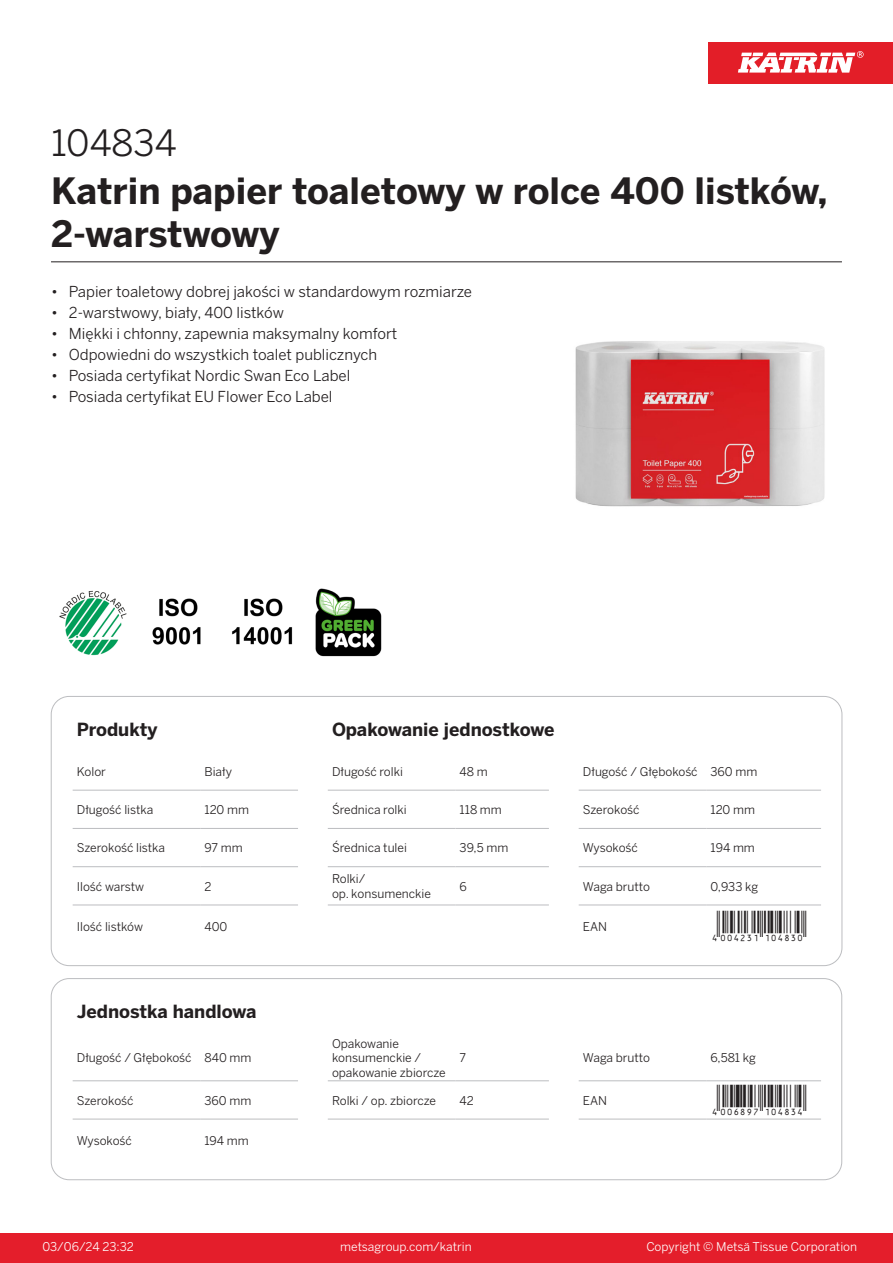
<style>
.page{position:relative;width:893px;height:1263px;background:#fff}
.page>*{position:absolute;margin:0;border:0;box-sizing:border-box;transform-origin:0 0}
.Product_Name{font:700 36px/43.2px "Benton Sans";color:#231f20}
.External_material_co{font:36px "Benton Sans";color:#231f20}
.T_EAN{font:30px "Viisas EAN Matala";color:#231f20}
.T_TableHeader{font:700 18px "Benton Sans";color:#231f20}
.MarketingBullets{font:15px "Benton Sans";color:#231f20}
.T_TableBody{font:12px/14.4px "Benton Sans";color:#231f20}
.t1{font:12px "Benton Sans";color:#fff}
</style>
<div class="page">
<div style="left:0;top:1233px;width:893px;height:30px;background:#e41e2b"></div>
<div style="left:708px;top:43px;width:185px;height:41px;background:#e31e28"></div>
<svg style="left:738px;top:51px;width:126px;height:22px"></svg>
<hr style="left:73px;top:790px;width:127px;height:1px;background:#bcbdc0">
<hr style="left:200px;top:790px;width:98px;height:1px;background:#bcbdc0">
<hr style="left:328px;top:790px;width:127px;height:1px;background:#bcbdc0">
<hr style="left:455px;top:790px;width:94px;height:1px;background:#bcbdc0">
<hr style="left:579px;top:790px;width:127px;height:1px;background:#bcbdc0">
<hr style="left:706px;top:790px;width:115px;height:1px;background:#bcbdc0">
<hr style="left:73px;top:828px;width:127px;height:1px;background:#bcbdc0">
<hr style="left:200px;top:828px;width:98px;height:1px;background:#bcbdc0">
<hr style="left:328px;top:828px;width:127px;height:1px;background:#bcbdc0">
<hr style="left:455px;top:828px;width:94px;height:1px;background:#bcbdc0">
<hr style="left:579px;top:828px;width:127px;height:1px;background:#bcbdc0">
<hr style="left:706px;top:828px;width:115px;height:1px;background:#bcbdc0">
<hr style="left:73px;top:866px;width:127px;height:1px;background:#bcbdc0">
<hr style="left:200px;top:866px;width:98px;height:1px;background:#bcbdc0">
<hr style="left:328px;top:866px;width:127px;height:1px;background:#bcbdc0">
<hr style="left:455px;top:866px;width:94px;height:1px;background:#bcbdc0">
<hr style="left:579px;top:866px;width:127px;height:1px;background:#bcbdc0">
<hr style="left:706px;top:866px;width:115px;height:1px;background:#bcbdc0">
<hr style="left:73px;top:905px;width:127px;height:1px;background:#bcbdc0">
<hr style="left:200px;top:905px;width:98px;height:1px;background:#bcbdc0">
<hr style="left:328px;top:905px;width:127px;height:1px;background:#bcbdc0">
<hr style="left:455px;top:905px;width:94px;height:1px;background:#bcbdc0">
<hr style="left:579px;top:905px;width:127px;height:1px;background:#bcbdc0">
<hr style="left:706px;top:905px;width:115px;height:1px;background:#bcbdc0">
<hr style="left:73px;top:1080px;width:127px;height:1px;background:#bcbdc0">
<hr style="left:200px;top:1080px;width:98px;height:1px;background:#bcbdc0">
<hr style="left:328px;top:1080px;width:127px;height:1px;background:#bcbdc0">
<hr style="left:455px;top:1080px;width:94px;height:1px;background:#bcbdc0">
<hr style="left:579px;top:1080px;width:127px;height:1px;background:#bcbdc0">
<hr style="left:706px;top:1080px;width:115px;height:1px;background:#bcbdc0">
<hr style="left:73px;top:1119px;width:127px;height:1px;background:#bcbdc0">
<hr style="left:200px;top:1119px;width:98px;height:1px;background:#bcbdc0">
<hr style="left:328px;top:1119px;width:127px;height:1px;background:#bcbdc0">
<hr style="left:455px;top:1119px;width:94px;height:1px;background:#bcbdc0">
<hr style="left:579px;top:1119px;width:127px;height:1px;background:#bcbdc0">
<hr style="left:706px;top:1119px;width:115px;height:1px;background:#bcbdc0">
<div style="left:51px;top:978px;width:791px;height:202px;border:1px solid #bcbdc0;border-radius:18px"></div>
<img style="left:575px;top:341px;width:250px;height:166px">
<img style="left:59px;top:590px;width:68px;height:66px">
<img style="left:152px;top:598px;width:49px;height:47px">
<img style="left:232px;top:598px;width:61px;height:47px">
<img style="left:315px;top:588px;width:67px;height:69px">
<hr style="left:51px;top:261px;width:791px;height:1px;background:#231f20">
<p class="External_material_co" style="left:51px;top:121px;width:127px">104834</p>
<p class="Product_Name" style="left:51px;top:170px;width:778px">Katrin papier toaletowy w rolce 400 listków,<br>2-warstwowy</p>
<p class="MarketingBullets" style="left:51px;top:282px;width:423px">• Papier toaletowy dobrej jakości w standardowym rozmiarze</p>
<p class="MarketingBullets" style="left:51px;top:303px;width:234px">• 2-warstwowy, biały, 400 listków</p>
<p class="MarketingBullets" style="left:51px;top:324px;width:348px">• Miękki i chłonny, zapewnia maksymalny komfort</p>
<p class="MarketingBullets" style="left:51px;top:345px;width:328px">• Odpowiedni do wszystkich toalet publicznych</p>
<p class="MarketingBullets" style="left:51px;top:366px;width:301px">• Posiada certyfikat Nordic Swan Eco Label</p>
<p class="MarketingBullets" style="left:51px;top:387px;width:283px">• Posiada certyfikat EU Flower Eco Label</p>
<p class="T_TableHeader" style="left:77px;top:718px;width:82px">Produkty</p>
<p class="T_TableHeader" style="left:332px;top:718px;width:224px">Opakowanie jednostkowe</p>
<p class="T_TableBody" style="left:77px;top:764px;width:31px">Kolor</p>
<p class="T_TableBody" style="left:204px;top:764px;width:29px">Biały</p>
<p class="T_TableBody" style="left:332px;top:764px;width:72px">Długość rolki</p>
<p class="T_TableBody" style="left:460px;top:764px;width:30px">48 m</p>
<p class="T_TableBody" style="left:583px;top:764px;width:116px">Długość / Głębokość</p>
<p class="T_TableBody" style="left:710px;top:764px;width:48px">360 mm</p>
<p class="T_TableBody" style="left:77px;top:802px;width:78px">Długość listka</p>
<p class="T_TableBody" style="left:204px;top:802px;width:46px">120 mm</p>
<p class="T_TableBody" style="left:332px;top:802px;width:76px">Średnica rolki</p>
<p class="T_TableBody" style="left:460px;top:802px;width:44px">118 mm</p>
<p class="T_TableBody" style="left:583px;top:802px;width:58px">Szerokość</p>
<p class="T_TableBody" style="left:710px;top:802px;width:46px">120 mm</p>
<p class="T_TableBody" style="left:77px;top:841px;width:90px">Szerokość listka</p>
<p class="T_TableBody" style="left:204px;top:841px;width:40px">97 mm</p>
<p class="T_TableBody" style="left:332px;top:841px;width:76px">Średnica tulei</p>
<p class="T_TableBody" style="left:460px;top:841px;width:50px">39,5 mm</p>
<p class="T_TableBody" style="left:583px;top:841px;width:56px">Wysokość</p>
<p class="T_TableBody" style="left:710px;top:841px;width:46px">194 mm</p>
<p class="T_TableBody" style="left:77px;top:879px;width:69px">Ilość warstw</p>
<p class="T_TableBody" style="left:204px;top:879px;width:9px">2</p>
<p class="T_TableBody" style="left:332px;top:872px;width:35px">Rolki/</p>
<p class="T_TableBody" style="left:332px;top:886px;width:100px">op. konsumenckie</p>
<p class="T_TableBody" style="left:460px;top:879px;width:9px">6</p>
<p class="T_TableBody" style="left:583px;top:879px;width:69px">Waga brutto</p>
<p class="T_TableBody" style="left:710px;top:879px;width:49px">0,933 kg</p>
<p class="T_TableBody" style="left:77px;top:919px;width:68px">Ilość listków</p>
<p class="T_TableBody" style="left:204px;top:919px;width:24px">400</p>
<p class="T_TableBody" style="left:583px;top:919px;width:26px">EAN</p>
<p class="T_EAN" style="left:710px;top:911px;width:97px">*4004231104830*</p>
<p class="T_TableHeader" style="left:77px;top:1000px;width:181px">Jednostka handlowa</p>
<p class="T_TableBody" style="left:77px;top:1050px;width:116px">Długość / Głębokość</p>
<p class="T_TableBody" style="left:204px;top:1050px;width:49px">840 mm</p>
<p class="T_TableBody" style="left:332px;top:1036px;width:115px">Opakowanie konsumenckie / opakowanie zbiorcze</p>
<p class="T_TableBody" style="left:460px;top:1050px;width:8px">7</p>
<p class="T_TableBody" style="left:583px;top:1050px;width:69px">Waga brutto</p>
<p class="T_TableBody" style="left:710px;top:1050px;width:47px">6,581 kg</p>
<p class="T_TableBody" style="left:77px;top:1093px;width:58px">Szerokość</p>
<p class="T_TableBody" style="left:204px;top:1093px;width:48px">360 mm</p>
<p class="T_TableBody" style="left:332px;top:1093px;width:105px">Rolki / op. zbiorcze</p>
<p class="T_TableBody" style="left:460px;top:1093px;width:16px">42</p>
<p class="T_TableBody" style="left:583px;top:1093px;width:26px">EAN</p>
<p class="T_EAN" style="left:710px;top:1084px;width:97px">*4006897104834*</p>
<p class="T_TableBody" style="left:77px;top:1133px;width:56px">Wysokość</p>
<p class="T_TableBody" style="left:204px;top:1133px;width:46px">194 mm</p>
<p class="t1" style="left:43px;top:1239px;width:93px">03/06/24 23:32</p>
<p class="t1" style="left:340px;top:1239px;width:133px">metsagroup.com/katrin</p>
<p class="t1" style="left:646px;top:1239px;width:212px">Copyright © Metsä Tissue Corporation</p>
</div>
